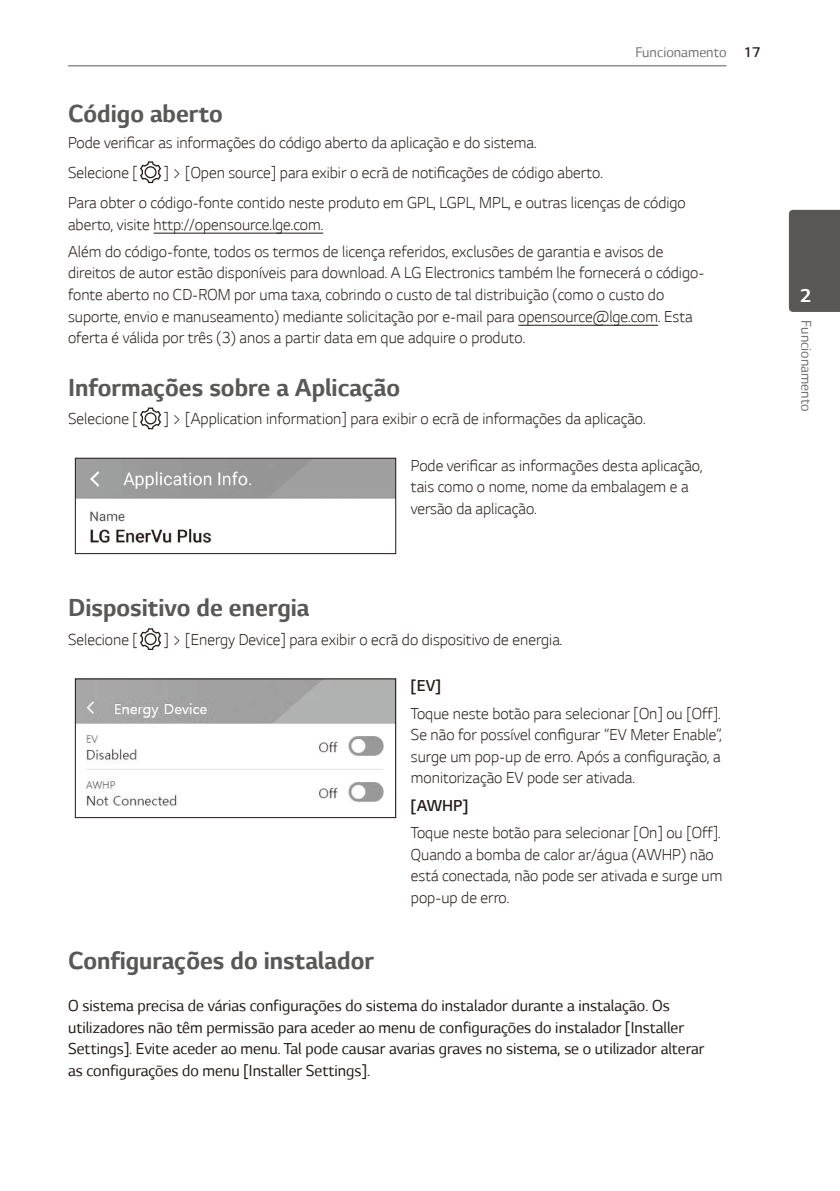
<style>
.page{position:relative;width:840px;height:1191px;background:#fff}
.page>*{position:absolute;margin:0;border:0;box-sizing:border-box;transform-origin:0 0}
.Title_2{font:700 28px "LG Smart";color:#595857}
.t1{font:700 21px "LG Smart";color:#fff}
.Content_text_Light{font:300 18px/21.6px "LG Smart";color:#231916}
.Content_Table{font:18px/21.6px "LG Smart";color:#231916}
.Content_text_SemiBold{font:300 18px "LG Smart";color:#231916}
.t2{font:16px "LG Smart";color:#727272}
.s1{font-weight:300;color:#231916}
</style>
<div class="page">
<hr style="left:68px;top:65px;width:658px;height:1px;background:#595857">
<div style="left:788px;top:210px;width:51px;height:102px;background:#595857"></div>
<hr style="left:153px;top:233px;width:170px;height:1px;background:#231916">
<hr style="left:518px;top:325px;width:139px;height:1px;background:#231916">
<svg style="left:140px;top:161px;width:21px;height:23px"></svg>
<svg style="left:140px;top:407px;width:21px;height:23px"></svg>
<img style="left:77px;top:460px;width:317px;height:83px">
<div style="left:75px;top:458px;width:321px;height:96px;border:1px solid #231916"></div>
<svg style="left:140px;top:628px;width:21px;height:22px"></svg>
<img style="left:77px;top:680px;width:317px;height:126px">
<div style="left:75px;top:678px;width:321px;height:140px;border:1px solid #231916"></div>
<p class="t2" style="left:635px;top:43px;width:126px">Funcionamento <span class="s1">17</span></p>
<p class="Title_2" style="left:68px;top:98px;width:156px">Código aberto</p>
<p class="Content_text_Light" style="left:68px;top:131px;width:469px">Pode verificar as informações do código aberto da aplicação e do sistema.</p>
<p class="Content_text_Light" style="left:68px;top:161px;width:71px">Selecione [</p>
<p class="Content_text_Light" style="left:163px;top:161px;width:440px">] &gt; [Open source] para exibir o ecrã de notificações de código aberto.</p>
<p class="Content_text_Light" style="left:68px;top:192px;width:619px">Para obter o código-fonte contido neste produto em GPL, LGPL, MPL, e outras licenças de código aberto, visite http://opensource.lge.com.</p>
<p class="Content_text_Light" style="left:68px;top:240px;width:637px">Além do código-fonte, todos os termos de licença referidos, exclusões de garantia e avisos de direitos de autor estão disponíveis para download. A LG Electronics também lhe fornecerá o código&shy;fonte aberto no CD-ROM por uma taxa, cobrindo o custo de tal distribuição (como o custo do suporte, envio e manuseamento) mediante solicitação por e-mail para opensource@lge.com. Esta oferta é válida por três (3) anos a partir data em que adquire o produto.</p>
<p class="Title_2" style="left:68px;top:371px;width:333px">Informações sobre a Aplicação</p>
<p class="Content_text_Light" style="left:68px;top:408px;width:71px">Selecione [</p>
<p class="Content_text_Light" style="left:163px;top:408px;width:483px">] &gt; [Application information] para exibir o ecrã de informações da aplicação.</p>
<p class="Content_text_Light" style="left:411px;top:454px;width:293px">Pode verificar as informações desta aplicação, tais como o nome, nome da embalagem e a versão da aplicação.</p>
<p class="Title_2" style="left:68px;top:592px;width:243px">Dispositivo de energia</p>
<p class="Content_text_Light" style="left:68px;top:628px;width:71px">Selecione [</p>
<p class="Content_text_Light" style="left:163px;top:628px;width:400px">] &gt; [Energy Device] para exibir o ecrã do dispositivo de energia.</p>
<p class="Content_text_SemiBold" style="left:411px;top:676px;width:31px">[EV]</p>
<p class="Content_text_Light" style="left:411px;top:702px;width:312px;text-align:justify">Toque neste botão para selecionar [On] ou [Off].<br>Se não for possível configurar “EV Meter Enable”, surge um pop-up de erro. Após a configuração, a monitorização EV pode ser ativada.</p>
<p class="Content_text_SemiBold" style="left:411px;top:795px;width:59px">[AWHP]</p>
<p class="Content_text_Light" style="left:411px;top:821px;width:313px">Toque neste botão para selecionar [On] ou [Off].<br>Quando a bomba de calor ar/água (AWHP) não está conectada, não pode ser ativada e surge um pop-up de erro.</p>
<p class="Title_2" style="left:68px;top:944px;width:307px">Configurações do instalador</p>
<p class="Content_Table" style="left:68px;top:995px;width:637px">O sistema precisa de várias configurações do sistema do instalador durante a instalação. Os utilizadores não têm permissão para aceder ao menu de configurações do instalador [Installer Settings]. Evite aceder ao menu. Tal pode causar avarias graves no sistema, se o utilizador alterar as configurações do menu [Installer Settings].</p>
<p class="t1" style="left:799px;top:284px;width:12px">2</p>
<p class="t2" style="left:814px;top:320px;width:92px;rotate:90deg">Funcionamento</p>
</div>
